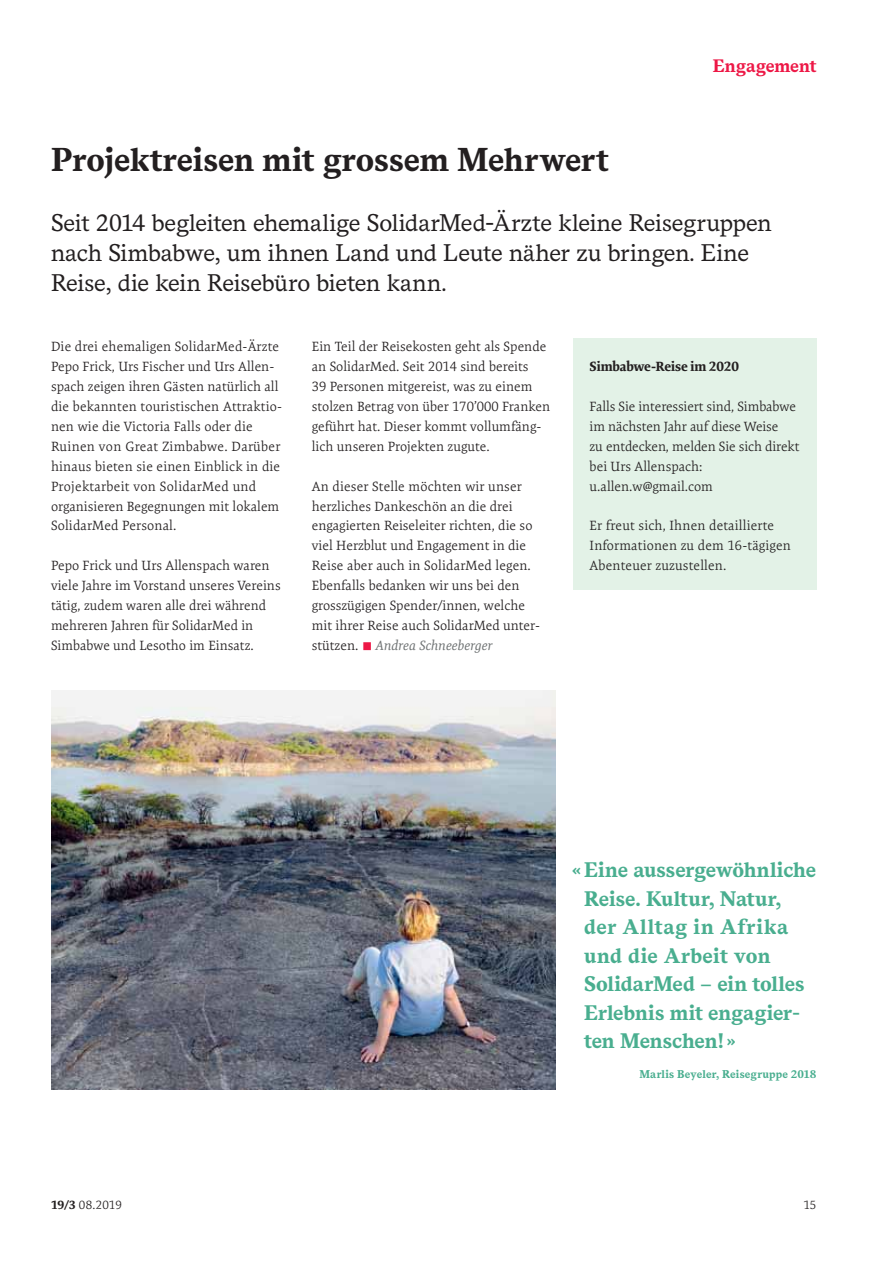
<style>
.page{position:relative;width:893px;height:1263px;background:#fff}
.page>*{position:absolute;margin:0;border:0;box-sizing:border-box;transform-origin:0 0}
.t1{font:700 33px "Messina Serif";letter-spacing:-.01em;color:#231f20}
.t2{font:24px/30px "Messina Serif";letter-spacing:-.015em;color:#231f20}
.t3{font:700 21px/28.5px "Messina Serif";color:#49ae8f}
.t4{font:700 18px "Messina Serif";letter-spacing:-.01em;color:#ed1846}
.t5{font:300 13.5px/20px "Expo Serif Pro";color:#231f20}
.t6{font:700 13.5px "Expo Serif Pro";letter-spacing:-.01em;color:#231f20}
.t7{font:300 12px "Expo Serif Pro";letter-spacing:.01em;color:#231f20}
.t8{font:700 11.25px "Messina Serif";letter-spacing:.01em;color:#49ae8f}
.s1{font-family:"Minion Pro";font-weight:400;font-size:27px;color:#ed1846}
.s2{font-weight:400;font-style:italic;color:#6e7273}
.s3{font-weight:700}
</style>
<div class="page">
<img style="left:51px;top:690px;width:505px;height:399px">
<div style="left:573px;top:339px;width:243px;height:251px;background:#e3f2e7"></div>
<h1 class="t1" style="left:51px;top:148px;width:559px">Projektreisen mit grossem Mehrwert</h1>
<h3 class="t4" style="left:713px;top:59px;width:105px">Engagement</h3>
<h2 class="t2" style="left:51px;top:211px;width:722px">Seit 2014 begleiten ehemalige SolidarMed-Ärzte kleine Reisegruppen nach Simbabwe, um ihnen Land und Leute näher zu bringen. Eine<br>Reise, die kein Reisebüro bieten kann.</h2>
<p class="t5" style="left:51px;top:337px;width:233px">Die drei ehemaligen SolidarMed-Ärzte Pepo Frick, Urs Fischer und Urs Allen&shy;spach zeigen ihren Gästen natürlich all die bekannten touristischen Attraktio&shy;nen wie die Victoria Falls oder die Ruinen von Great Zimbabwe. Darüber hinaus bieten sie einen Einblick in die Projektarbeit von SolidarMed und organisieren Begegnungen mit lokalem SolidarMed Personal.</p>
<p class="t5" style="left:51px;top:556px;width:231px">Pepo Frick und Urs Allenspach waren viele Jahre im Vorstand unseres Vereins tätig, zudem waren alle drei während mehreren Jahren für SolidarMed in Simbabwe und Lesotho im Einsatz.</p>
<p class="t5" style="left:312px;top:337px;width:240px">Ein Teil der Reisekosten geht als Spende an SolidarMed. Seit 2014 sind bereits<br>39 Personen mitgereist, was zu einem stolzen Betrag von über 170’000 Franken geführt hat. Dieser kommt vollumfäng&shy;lich unseren Projekten zugute.</p>
<p class="t5" style="left:312px;top:476px;width:230px">An dieser Stelle möchten wir unser herzliches Dankeschön an die drei engagierten Reiseleiter richten, die so viel Herzblut und Engagement in die Reise aber auch in SolidarMed legen.<br>Ebenfalls bedanken wir uns bei den grosszügigen Spender/innen, welche mit ihrer Reise auch SolidarMed unter&shy;stützen. <span class="s1">■</span> <span class="s2">Andrea Schneeberger</span></p>
<p class="t6" style="left:590px;top:359px;width:151px">Simbabwe-Reise im 2020</p>
<p class="t5" style="left:590px;top:397px;width:211px">Falls Sie interessiert sind, Simbabwe im nächsten Jahr auf diese Weise<br>zu entdecken, melden Sie sich direkt bei Urs Allenspach: u.allen.w@gmail.com</p>
<p class="t5" style="left:590px;top:516px;width:203px">Er freut sich, Ihnen detaillierte<br>Informationen zu dem 16-tägigen<br>Abenteuer zuzustellen.</p>
<h3 class="t3" style="left:584px;top:858px;width:233px;text-indent:-11px">« Eine aussergewöhnliche<br>Reise. Kultur, Natur, der Alltag in Afrika und die Arbeit von<br>SolidarMed – ein tolles<br>Erlebnis mit engagier&shy;ten Menschen! »</h3>
<p class="t8" style="left:639px;top:1069px;width:179px">Marlis Beyeler, Reisegruppe 2018</p>
<p class="t7" style="left:51px;top:1198px;width:72px"><span class="s3">19/3</span> 08.2019</p>
<p class="t7" style="left:803px;top:1198px;width:15px">15</p>
</div>
